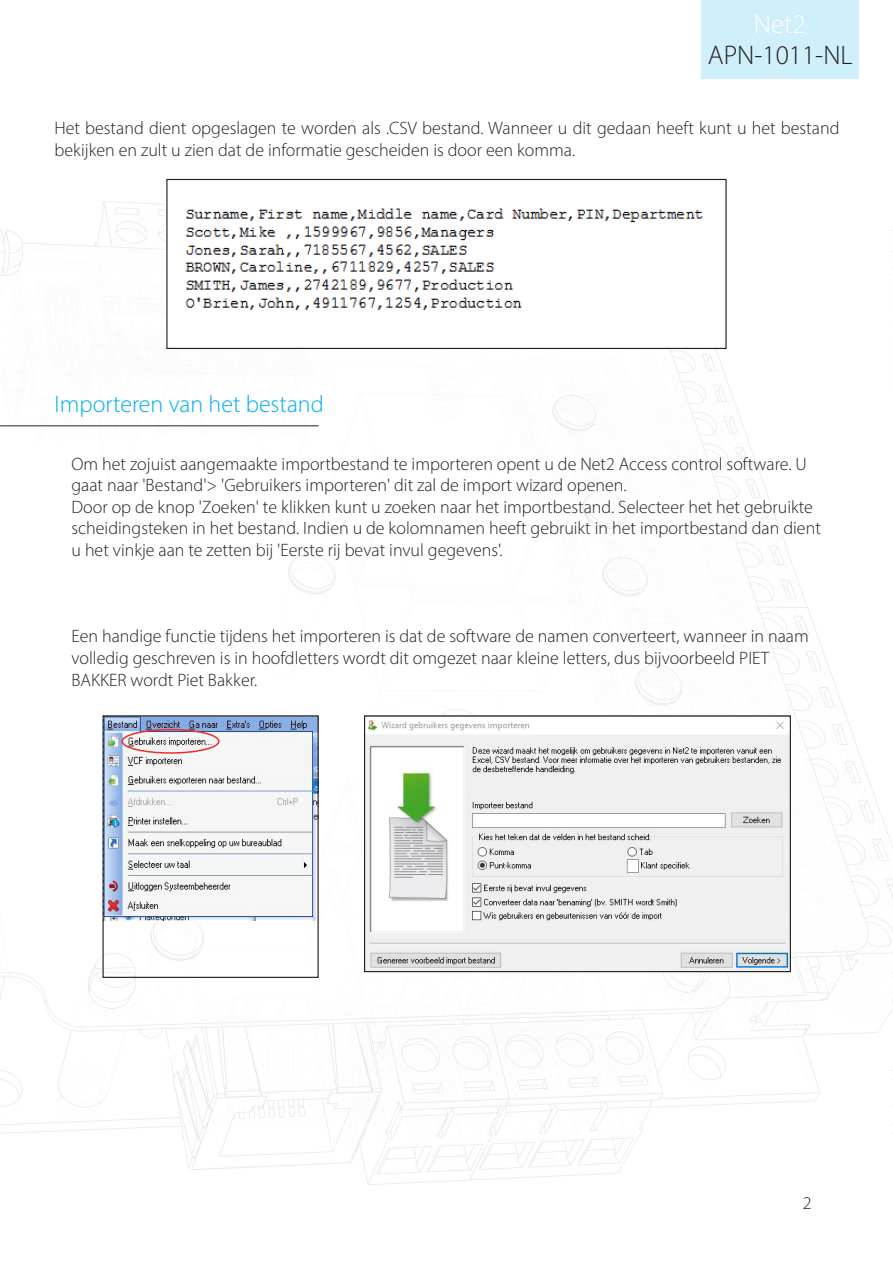
<style>
.page{position:relative;width:893px;height:1263px;background:#fff}
.page>*{position:absolute;margin:0;border:0;box-sizing:border-box;transform-origin:0 0}
.t1{font:300 27px "Myriad Pro";color:#231f20}
.t2{font:300 27px "Myriad Pro";color:#fff}
.Section_title{font:300 24px "Myriad Pro";color:#00aeef}
.Text{font:300 18px/21.6px "Myriad Pro";color:#231f20}
</style>
<div class="page">
<img style="left:0;top:178px;width:893px;height:1007px">
<div style="left:702px;top:0;width:157px;height:79px;background:#cfeffb"></div>
<img style="left:168px;top:181px;width:557px;height:164px">
<div style="left:166px;top:179px;width:561px;height:170px;border:1px solid #231f20"></div>
<img style="left:366px;top:717px;width:423px;height:253px">
<div style="left:364px;top:715px;width:427px;height:257px;border:1px solid #231f20"></div>
<img style="left:104px;top:717px;width:213px;height:204px">
<div style="left:102px;top:715px;width:217px;height:263px;border:1px solid #231f20"></div>
<div style="left:121px;top:729px;width:99px;height:25px;border:2px solid #ee2d29;border-radius:50%"></div>
<hr style="left:0;top:426px;width:319px;height:1px;background:#231f20">
<h1 class="t2" style="left:754px;top:8px;width:53px">Net2</h1>
<h1 class="t1" style="left:708px;top:39px;width:146px">APN-1011-NL</h1>
<p class="Text" style="left:54px;top:118px;width:786px">Het bestand dient opgeslagen te worden als .CSV bestand. Wanneer u dit gedaan heeft kunt u het bestand bekijken en zult u zien dat de informatie gescheiden is door een komma.</p>
<p class="Section_title" style="left:54px;top:389px;width:271px">Importeren van het bestand</p>
<p class="Text" style="left:72px;top:453px;width:737px">Om het zojuist aangemaakte importbestand te importeren opent u de Net2 Access control software. U gaat naar 'Bestand'&gt; 'Gebruikers importeren' dit zal de import wizard openen.</p>
<p class="Text" style="left:72px;top:496px;width:751px">Door op de knop 'Zoeken' te klikken kunt u zoeken naar het importbestand. Selecteer het het gebruikte scheidingsteken in het bestand. Indien u de kolomnamen heeft gebruikt in het importbestand dan dient u het vinkje aan te zetten bij 'Eerste rij bevat invul gegevens'.</p>
<p class="Text" style="left:72px;top:625px;width:739px">Een handige functie tijdens het importeren is dat de software de namen converteert, wanneer in naam volledig geschreven is in hoofdletters wordt dit omgezet naar kleine letters, dus bijvoorbeeld PIET<br>BAKKER wordt Piet Bakker.</p>
<p class="Text" style="left:803px;top:1192px;width:10px">2</p>
</div>
